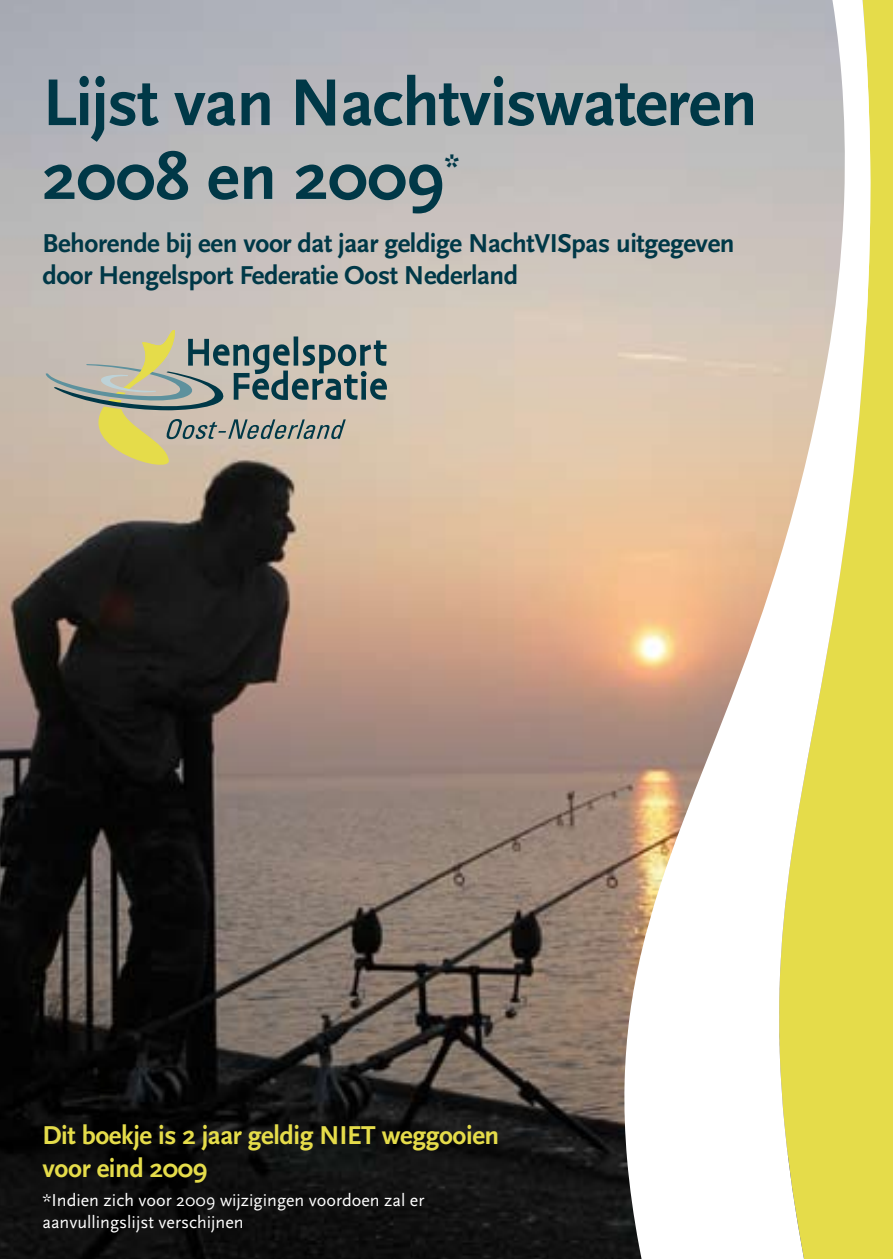
<style>
.page{position:relative;width:893px;height:1259px;background:#fff}
.page>*{position:absolute;margin:0;border:0;box-sizing:border-box;transform-origin:0 0}
.t1{font:700 69px/73.8px "Scala Sans";letter-spacing:-.015em;color:#003847}
.t2{font:700 30px "Scala Sans";color:#003847}
.t3{font:700 27px/32.4px "Scala Sans";letter-spacing:-.015em;color:#003847}
.t4{font:700 27px/32.4px "Scala Sans";letter-spacing:-.015em;color:#e5dc4a}
.t5{font:18px/21.6px "Scala Sans";color:#fff}
</style>
<div class="page">
<img style="left:0;top:0;width:624px;height:1259px">
<div style="left:871px;top:0;width:22px;height:1259px;background:#e5dc4a"></div>
<svg style="left:624px;top:0;width:247px;height:1259px"></svg>
<svg style="left:45px;top:330px;width:342px;height:145px;background:#b1ad9b"></svg>
<h1 class="t1" style="left:43px;top:68px;width:717px">Lijst van Nachtviswateren<br>2008 en 2009</h1>
<p class="t2" style="left:444px;top:149px;width:16px">*</p>
<p class="t3" style="left:43px;top:227px;width:694px">Behorende bij een voor dat jaar geldige NachtVISpas uitgegeven door Hengelsport Federatie Oost Nederland</p>
<p class="t4" style="left:43px;top:1119px;width:458px">Dit boekje is 2 jaar geldig NIET weggooien voor eind 2009</p>
<p class="t5" style="left:43px;top:1190px;width:383px">*Indien zich voor 2009 wijzigingen voordoen zal er aanvullingslijst verschijnen</p>
</div>
